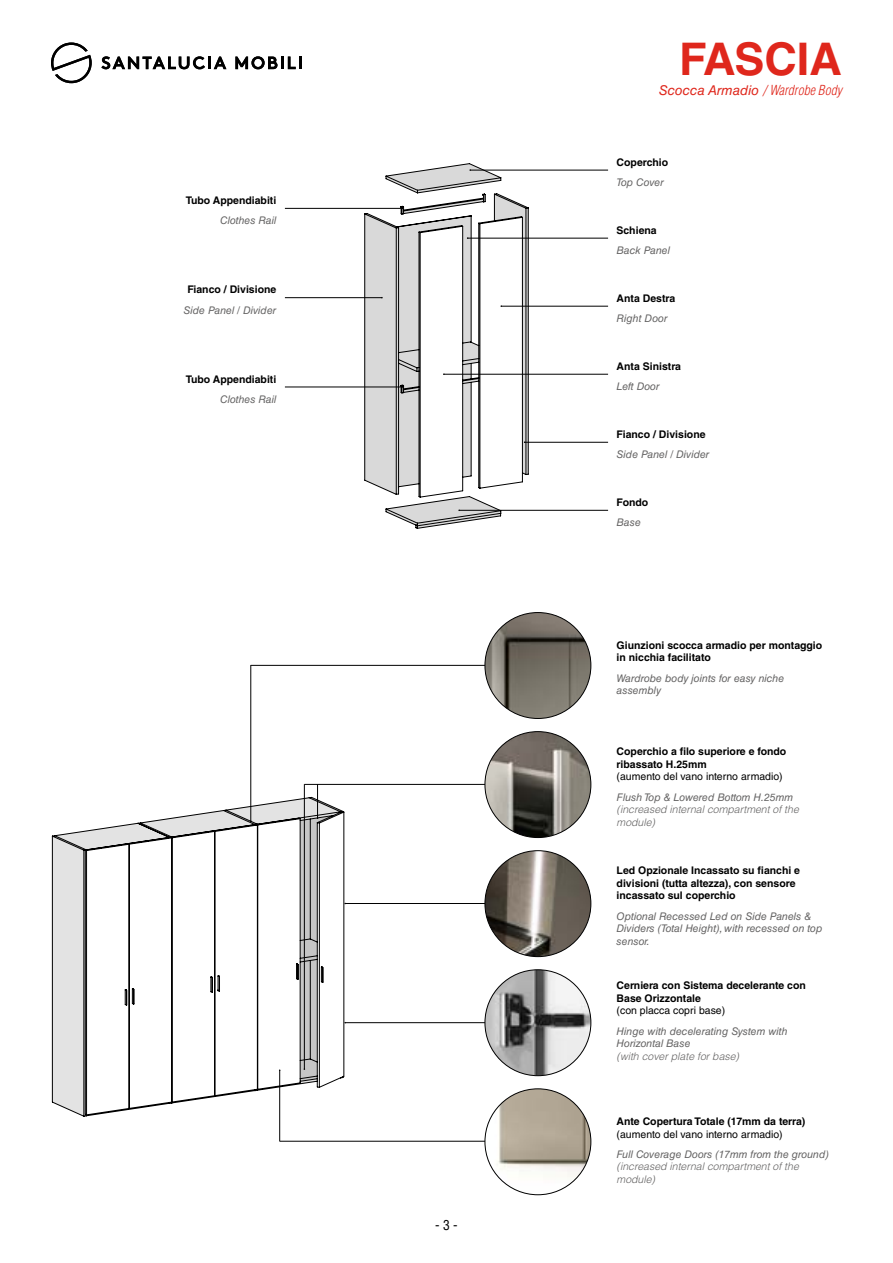
<style>
.page{position:relative;width:893px;height:1263px;background:#fff}
.page>*{position:absolute;margin:0;border:0;box-sizing:border-box;transform-origin:0 0}
.t1{font:700 45px "Helvetica LT Std";color:#df271c}
.t2{font:italic 13.5px "Helvetica LT Std";color:#df271c}
.t3{font:condensed 13.5px "Helvetica LT Std";color:#000}
.t4{font:700 10.5px/12.6px "Helvetica LT Std";color:#000}
.t5{font:italic 10.5px/12.6px "Helvetica LT Std";color:#646363}
.t6{font:italic 300 10.5px/12.6px "Helvetica LT Std";color:#646363}
.t7{font:10.5px "Helvetica LT Std";color:#000}
.s1{font-weight:300;font-stretch:condensed}
</style>
<div class="page">
<svg style="left:101px;top:56px;width:125px;height:13px"></svg>
<svg style="left:235px;top:56px;width:67px;height:13px"></svg>
<svg style="left:51px;top:43px;width:41px;height:40px"></svg>
<svg style="left:52px;top:797px;width:292px;height:319px"></svg>
<hr style="left:345px;top:1022px;width:145px;height:1px;background:#000">
<hr style="left:317px;top:784px;width:1px;height:34px;background:#000">
<hr style="left:304px;top:784px;width:190px;height:1px;background:#000">
<hr style="left:251px;top:665px;width:1px;height:156px;background:#000">
<hr style="left:251px;top:665px;width:254px;height:1px;background:#000">
<hr style="left:345px;top:903px;width:174px;height:1px;background:#000">
<hr style="left:279px;top:1070px;width:1px;height:71px;background:#000">
<hr style="left:280px;top:1141px;width:222px;height:1px;background:#000">
<img style="left:485px;top:970px;width:106px;height:106px;border-radius:53px">
<img style="left:485px;top:851px;width:106px;height:106px;border-radius:53px">
<img style="left:485px;top:732px;width:106px;height:105px;border-radius:53px">
<img style="left:485px;top:612px;width:106px;height:106px;border-radius:53px">
<img style="left:485px;top:1089px;width:106px;height:106px;border-radius:53px">
<hr style="left:304px;top:784px;width:1px;height:285px;background:#000">
<svg style="left:296px;top:812px;width:50px;height:275px"></svg>
<hr style="left:470px;top:170px;width:138px;height:1px;background:#000">
<hr style="left:285px;top:208px;width:117px;height:1px;background:#000">
<hr style="left:285px;top:297px;width:97px;height:1px;background:#000">
<hr style="left:285px;top:387px;width:117px;height:1px;background:#000">
<hr style="left:468px;top:238px;width:140px;height:1px;background:#000">
<hr style="left:501px;top:306px;width:107px;height:1px;background:#000">
<hr style="left:444px;top:374px;width:164px;height:1px;background:#000">
<hr style="left:525px;top:442px;width:83px;height:1px;background:#000">
<hr style="left:459px;top:510px;width:149px;height:1px;background:#000">
<svg style="left:365px;top:164px;width:163px;height:364px"></svg>
<p class="t4" style="left:186px;top:194px;width:92px">Tubo Appendiabiti</p>
<p class="t5" style="left:220px;top:214px;width:58px">Clothes Rail</p>
<p class="t4" style="left:187px;top:283px;width:91px">Fianco / Divisione</p>
<p class="t5" style="left:184px;top:304px;width:94px">Side Panel / Divider</p>
<p class="t4" style="left:186px;top:373px;width:92px">Tubo Appendiabiti</p>
<p class="t5" style="left:220px;top:393px;width:58px">Clothes Rail</p>
<p class="t3" style="left:435px;top:1217px;width:24px">- 3 -</p>
<h1 class="t1" style="left:679px;top:32px;width:164px">FASCIA</h1>
<p class="t2" style="left:659px;top:82px;width:185px">Scocca Armadio <span class="s1">/ Wardrobe Body</span></p>
<p class="t4" style="left:617px;top:156px;width:53px">Coperchio</p>
<p class="t5" style="left:617px;top:176px;width:49px">Top Cover</p>
<p class="t4" style="left:617px;top:224px;width:42px">Schiena</p>
<p class="t5" style="left:617px;top:244px;width:55px">Back Panel</p>
<p class="t4" style="left:617px;top:292px;width:60px">Anta Destra</p>
<p class="t5" style="left:617px;top:312px;width:52px">Right Door</p>
<p class="t4" style="left:617px;top:360px;width:66px">Anta Sinistra</p>
<p class="t5" style="left:617px;top:380px;width:45px">Left Door</p>
<p class="t4" style="left:617px;top:428px;width:91px">Fianco / Divisione</p>
<p class="t5" style="left:617px;top:448px;width:94px">Side Panel / Divider</p>
<p class="t4" style="left:617px;top:496px;width:33px">Fondo</p>
<p class="t5" style="left:617px;top:516px;width:26px">Base</p>
<p class="t4" style="left:617px;top:638px;width:207px">Giunzioni scocca armadio per montaggio in nicchia facilitato</p>
<p class="t5" style="left:617px;top:671px;width:169px">Wardrobe body joints for easy niche assembly</p>
<p class="t4" style="left:617px;top:745px;width:171px">Coperchio a filo superiore e fondo ribassato H.25mm</p>
<p class="t7" style="left:617px;top:770px;width:168px">(aumento del vano interno armadio)</p>
<p class="t5" style="left:617px;top:791px;width:178px">Flush Top &amp; Lowered Bottom H.25mm</p>
<p class="t6" style="left:617px;top:803px;width:184px">(increased internal compartment of the module)</p>
<p class="t4" style="left:617px;top:864px;width:185px">Led Opzionale Incassato su fianchi e divisioni (tutta altezza), con sensore incassato sul coperchio</p>
<p class="t5" style="left:617px;top:910px;width:207px">Optional Recessed Led on Side Panels &amp;<br>Dividers (Total Height), with recessed on top sensor.</p>
<p class="t4" style="left:617px;top:979px;width:191px">Cerniera con Sistema decelerante con<br>Base Orizzontale</p>
<p class="t7" style="left:617px;top:1004px;width:110px">(con placca copri base)</p>
<p class="t5" style="left:617px;top:1024px;width:173px">Hinge with decelerating System with<br>Horizontal Base</p>
<p class="t6" style="left:617px;top:1050px;width:124px">(with cover plate for base)</p>
<p class="t4" style="left:617px;top:1115px;width:190px">Ante Copertura Totale (17mm da terra)</p>
<p class="t7" style="left:617px;top:1128px;width:168px">(aumento del vano interno armadio)</p>
<p class="t5" style="left:617px;top:1148px;width:214px">Full Coverage Doors (17mm from the ground)</p>
<p class="t6" style="left:617px;top:1160px;width:184px">(increased internal compartment of the module)</p>
</div>
